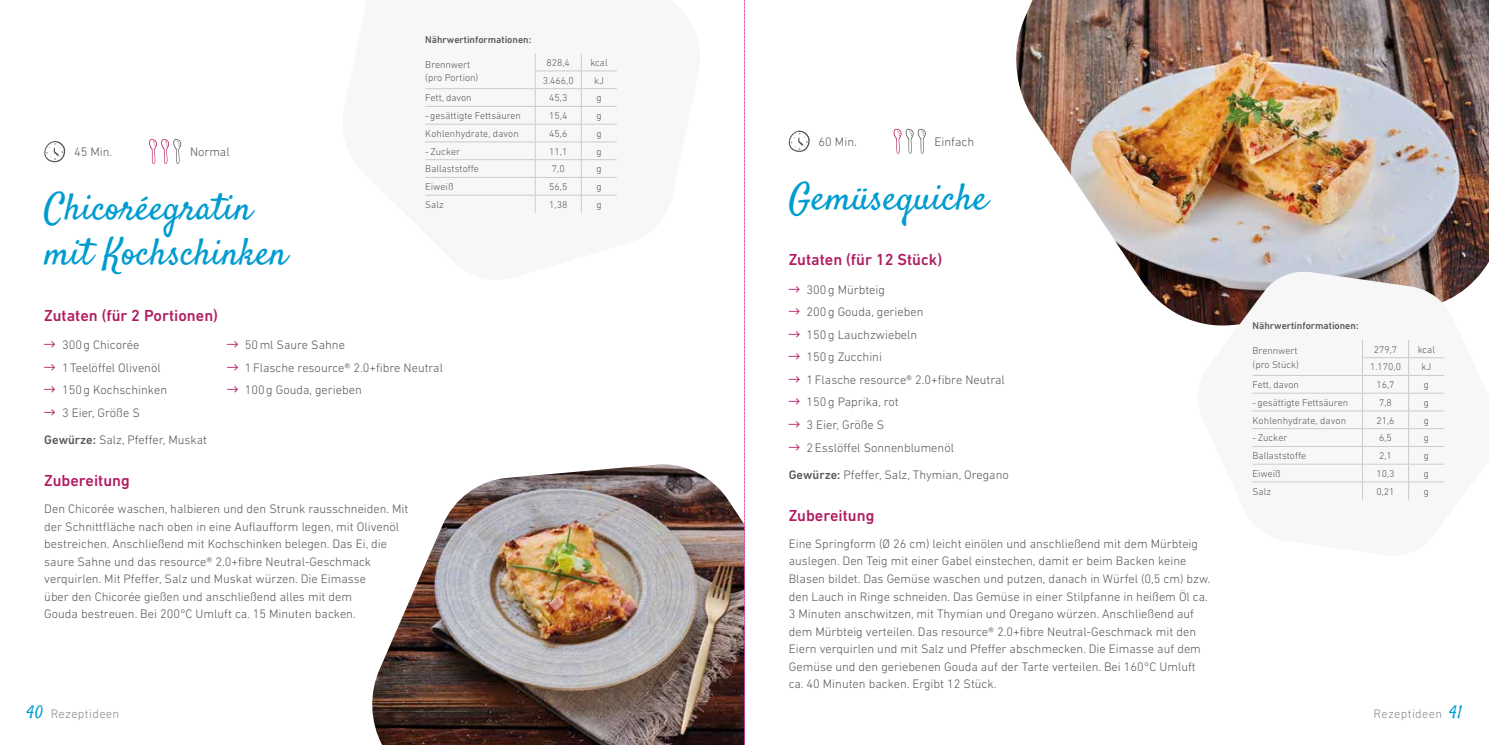
<style>
.page{position:relative;width:1489px;height:745px;background:#fff}
.page>*{position:absolute;margin:0;border:0;box-sizing:border-box;transform-origin:0 0}
.t1{font:37.5px/45px "Satisfy";color:#009cd0}
.t2{font:500 16.25px "DIN Next LT Pro";color:#b01c62}
.t3{font:300 12.5px/17.5px "DIN Next LT Pro";color:#575756}
.t4{font:300 12.5px "DIN Next LT Pro";letter-spacing:.025em;color:#858b8f}
.t5{font:300 10px/13.8px "DIN Next LT Pro";color:#575756}
.t6{font:500 10px "DIN Next LT Pro";color:#575756}
.s1{font-weight:500}
.s2{font-family:"Satisfy";font-weight:400;font-size:17.5px;color:#009cd0}
</style>
<div class="page">
<img style="left:372px;top:464px;width:372px;height:280px">
<img style="left:1016px;top:0;width:472px;height:321px">
<svg style="left:425px;top:53px;width:192px;height:160px"></svg>
<svg style="left:149px;top:139px;width:32px;height:25px"></svg>
<svg style="left:44px;top:141px;width:21px;height:22px"></svg>
<svg style="left:893px;top:129px;width:32px;height:25px"></svg>
<svg style="left:788px;top:130px;width:21px;height:22px"></svg>
<svg style="left:1194px;top:269px;width:294px;height:231px"></svg>
<svg style="left:1361px;top:340px;width:1px;height:159px"></svg>
<svg style="left:1408px;top:340px;width:1px;height:159px"></svg>
<hr style="left:1361px;top:357px;width:47px;height:1px;background:#c9cccf">
<hr style="left:1408px;top:357px;width:35px;height:1px;background:#c9cccf">
<hr style="left:1252px;top:375px;width:110px;height:1px;background:#c9cccf">
<hr style="left:1362px;top:375px;width:46px;height:1px;background:#c9cccf">
<hr style="left:1408px;top:375px;width:35px;height:1px;background:#c9cccf">
<hr style="left:1252px;top:392px;width:110px;height:1px;background:#c9cccf">
<hr style="left:1362px;top:392px;width:46px;height:1px;background:#c9cccf">
<hr style="left:1408px;top:392px;width:35px;height:1px;background:#c9cccf">
<hr style="left:1252px;top:410px;width:110px;height:1px;background:#c9cccf">
<hr style="left:1362px;top:410px;width:46px;height:1px;background:#c9cccf">
<hr style="left:1408px;top:410px;width:35px;height:1px;background:#c9cccf">
<hr style="left:1252px;top:428px;width:110px;height:1px;background:#c9cccf">
<hr style="left:1362px;top:428px;width:46px;height:1px;background:#c9cccf">
<hr style="left:1408px;top:428px;width:35px;height:1px;background:#c9cccf">
<hr style="left:1252px;top:446px;width:110px;height:1px;background:#c9cccf">
<hr style="left:1362px;top:446px;width:46px;height:1px;background:#c9cccf">
<hr style="left:1408px;top:446px;width:35px;height:1px;background:#c9cccf">
<hr style="left:1252px;top:463px;width:110px;height:1px;background:#c9cccf">
<hr style="left:1362px;top:463px;width:46px;height:1px;background:#c9cccf">
<hr style="left:1408px;top:463px;width:35px;height:1px;background:#c9cccf">
<hr style="left:1252px;top:481px;width:110px;height:1px;background:#c9cccf">
<hr style="left:1362px;top:481px;width:46px;height:1px;background:#c9cccf">
<hr style="left:1408px;top:481px;width:35px;height:1px;background:#c9cccf">
<svg style="left:535px;top:53px;width:1px;height:160px"></svg>
<svg style="left:581px;top:53px;width:1px;height:160px"></svg>
<hr style="left:535px;top:71px;width:46px;height:1px;background:#c9cccf">
<hr style="left:581px;top:71px;width:35px;height:1px;background:#c9cccf">
<hr style="left:425px;top:88px;width:110px;height:1px;background:#c9cccf">
<hr style="left:535px;top:88px;width:46px;height:1px;background:#c9cccf">
<hr style="left:581px;top:88px;width:35px;height:1px;background:#c9cccf">
<hr style="left:425px;top:106px;width:110px;height:1px;background:#c9cccf">
<hr style="left:535px;top:106px;width:46px;height:1px;background:#c9cccf">
<hr style="left:581px;top:106px;width:35px;height:1px;background:#c9cccf">
<hr style="left:425px;top:124px;width:110px;height:1px;background:#c9cccf">
<hr style="left:535px;top:124px;width:46px;height:1px;background:#c9cccf">
<hr style="left:581px;top:124px;width:35px;height:1px;background:#c9cccf">
<hr style="left:425px;top:141px;width:110px;height:1px;background:#c9cccf">
<hr style="left:535px;top:141px;width:46px;height:1px;background:#c9cccf">
<hr style="left:581px;top:141px;width:35px;height:1px;background:#c9cccf">
<hr style="left:425px;top:159px;width:110px;height:1px;background:#c9cccf">
<hr style="left:535px;top:159px;width:46px;height:1px;background:#c9cccf">
<hr style="left:581px;top:159px;width:35px;height:1px;background:#c9cccf">
<hr style="left:425px;top:177px;width:110px;height:1px;background:#c9cccf">
<hr style="left:535px;top:177px;width:46px;height:1px;background:#c9cccf">
<hr style="left:581px;top:177px;width:35px;height:1px;background:#c9cccf">
<hr style="left:425px;top:195px;width:110px;height:1px;background:#c9cccf">
<hr style="left:535px;top:195px;width:46px;height:1px;background:#c9cccf">
<hr style="left:581px;top:195px;width:35px;height:1px;background:#c9cccf">
<svg style="left:744px;top:0;width:1px;height:745px"></svg>
<p class="t6" style="left:425px;top:34px;width:107px">Nährwertinformationen:</p>
<p class="t3" style="left:74px;top:143px;width:40px">45 Min.</p>
<p class="t3" style="left:190px;top:143px;width:41px">Normal</p>
<h1 class="t1" style="left:44px;top:188px;width:245px">Chicoréegratin mit Kochschinken</h1>
<p class="t5" style="left:425px;top:57px;width:54px">Brennwert (pro Portion)</p>
<p class="t5" style="left:546px;top:55px;width:25px">828,4</p>
<p class="t5" style="left:590px;top:55px;width:19px">kcal</p>
<p class="t5" style="left:543px;top:73px;width:32px">3.466,0</p>
<p class="t5" style="left:594px;top:73px;width:11px">kJ</p>
<p class="t5" style="left:425px;top:91px;width:48px">Fett, davon</p>
<p class="t5" style="left:549px;top:91px;width:20px">45,3</p>
<p class="t5" style="left:596px;top:91px;width:7px">g</p>
<p class="t5" style="left:425px;top:109px;width:97px">-gesättigte Fettsäuren</p>
<p class="t5" style="left:549px;top:109px;width:20px">15,4</p>
<p class="t5" style="left:596px;top:109px;width:7px">g</p>
<p class="t5" style="left:425px;top:126px;width:95px">Kohlenhydrate, davon</p>
<p class="t5" style="left:549px;top:126px;width:20px">45,6</p>
<p class="t5" style="left:596px;top:126px;width:7px">g</p>
<p class="t5" style="left:425px;top:144px;width:36px">- Zucker</p>
<p class="t5" style="left:549px;top:144px;width:20px">11,1</p>
<p class="t5" style="left:596px;top:144px;width:7px">g</p>
<p class="t5" style="left:425px;top:162px;width:55px">Ballaststoffe</p>
<p class="t5" style="left:552px;top:162px;width:14px">7,0</p>
<p class="t5" style="left:596px;top:162px;width:7px">g</p>
<p class="t5" style="left:425px;top:179px;width:30px">Eiweiß</p>
<p class="t5" style="left:549px;top:179px;width:20px">56,5</p>
<p class="t5" style="left:596px;top:179px;width:7px">g</p>
<p class="t5" style="left:425px;top:197px;width:20px">Salz</p>
<p class="t5" style="left:549px;top:197px;width:20px">1,38</p>
<p class="t5" style="left:596px;top:197px;width:7px">g</p>
<h2 class="t2" style="left:44px;top:305px;width:175px">Zutaten (für 2 Portionen)</h2>
<p class="t3" style="left:62px;top:333px;width:107px;line-height:22.5px">300g Chicorée<br>1Teelöffel Olivenöl<br>150g Kochschinken<br>3 Eier, Größe S</p>
<p class="t3" style="left:245px;top:333px;width:200px;line-height:22.5px">50ml Saure Sahne<br>1Flasche resource® 2.0+fibre Neutral<br>100g Gouda, gerieben</p>
<p class="t3" style="left:44px;top:430px;width:164px"><span class="s1">Gewürze:</span> Salz, Pfeffer, Muskat</p>
<h2 class="t2" style="left:44px;top:471px;width:87px">Zubereitung</h2>
<p class="t3" style="left:44px;top:500px;width:365px">Den Chicorée waschen, halbieren und den Strunk rausschneiden. Mit der Schnittfläche nach oben in eine Auflaufform legen, mit Olivenöl bestreichen. Anschließend mit Kochschinken belegen. Das Ei, die saure Sahne und das resource® 2.0+fibre Neutral-Geschmack verquirlen. Mit Pfeffer, Salz und Muskat würzen. Die Eimasse<br>über den Chicorée gießen und anschließend alles mit dem<br>Gouda bestreuen. Bei 200°C Umluft ca. 15 Minuten backen.</p>
<p class="t3" style="left:818px;top:133px;width:40px">60 Min.</p>
<p class="t3" style="left:934px;top:133px;width:41px">Einfach</p>
<h1 class="t1" style="left:788px;top:178px;width:200px">Gemüsequiche</h1>
<h2 class="t2" style="left:788px;top:250px;width:155px">Zutaten (für 12 Stück)</h2>
<p class="t3" style="left:806px;top:278px;width:200px;line-height:22.5px">300g Mürbteig<br>200g Gouda, gerieben<br>150g Lauchzwiebeln<br>150g Zucchini<br>1Flasche resource® 2.0+fibre Neutral<br>150g Paprika, rot<br>3 Eier, Größe S<br>2Esslöffel Sonnenblumenöl</p>
<p class="t3" style="left:788px;top:465px;width:221px"><span class="s1">Gewürze:</span> Pfeffer, Salz, Thymian, Oregano</p>
<h2 class="t2" style="left:788px;top:505px;width:87px">Zubereitung</h2>
<p class="t3" style="left:788px;top:534px;width:423px">Eine Springform (Ø 26 cm) leicht einölen und anschließend mit dem Mürbteig auslegen. Den Teig mit einer Gabel einstechen, damit er beim Backen keine Blasen bildet. Das Gemüse waschen und putzen, danach in Würfel (0,5 cm) bzw. den Lauch in Ringe schneiden. Das Gemüse in einer Stilpfanne in heißem Öl ca.<br>3 Minuten anschwitzen, mit Thymian und Oregano würzen. Anschließend auf dem Mürbteig verteilen. Das resource® 2.0+fibre Neutral-Geschmack mit den Eiern verquirlen und mit Salz und Pfeffer abschmecken. Die Eimasse auf dem Gemüse und den geriebenen Gouda auf der Tarte verteilen. Bei 160°C Umluft ca. 40 Minuten backen. Ergibt 12 Stück.</p>
<p class="t6" style="left:1252px;top:320px;width:107px">Nährwertinformationen:</p>
<p class="t5" style="left:1252px;top:344px;width:48px">Brennwert (pro Stück)</p>
<p class="t5" style="left:1373px;top:342px;width:25px">279,7</p>
<p class="t5" style="left:1417px;top:342px;width:19px">kcal</p>
<p class="t5" style="left:1369px;top:360px;width:32px">1.170,0</p>
<p class="t5" style="left:1421px;top:360px;width:11px">kJ</p>
<p class="t5" style="left:1252px;top:377px;width:48px">Fett, davon</p>
<p class="t5" style="left:1376px;top:377px;width:20px">16,7</p>
<p class="t5" style="left:1423px;top:377px;width:7px">g</p>
<p class="t5" style="left:1252px;top:395px;width:97px">-gesättigte Fettsäuren</p>
<p class="t5" style="left:1378px;top:395px;width:14px">7,8</p>
<p class="t5" style="left:1423px;top:395px;width:7px">g</p>
<p class="t5" style="left:1252px;top:413px;width:95px">Kohlenhydrate, davon</p>
<p class="t5" style="left:1376px;top:413px;width:20px">21,6</p>
<p class="t5" style="left:1423px;top:413px;width:7px">g</p>
<p class="t5" style="left:1252px;top:430px;width:36px">- Zucker</p>
<p class="t5" style="left:1378px;top:430px;width:14px">6,5</p>
<p class="t5" style="left:1423px;top:430px;width:7px">g</p>
<p class="t5" style="left:1252px;top:448px;width:55px">Ballaststoffe</p>
<p class="t5" style="left:1378px;top:448px;width:14px">2,1</p>
<p class="t5" style="left:1423px;top:448px;width:7px">g</p>
<p class="t5" style="left:1252px;top:466px;width:30px">Eiweiß</p>
<p class="t5" style="left:1376px;top:466px;width:20px">10,3</p>
<p class="t5" style="left:1423px;top:466px;width:7px">g</p>
<p class="t5" style="left:1252px;top:484px;width:20px">Salz</p>
<p class="t5" style="left:1376px;top:484px;width:20px">0,21</p>
<p class="t5" style="left:1423px;top:484px;width:7px">g</p>
<p class="t4" style="left:27px;top:706px;width:94px"><span class="s2">40</span> Rezeptideen</p>
<p class="t4" style="left:1373px;top:706px;width:90px">Rezeptideen <span class="s2">41</span></p>
</div>
